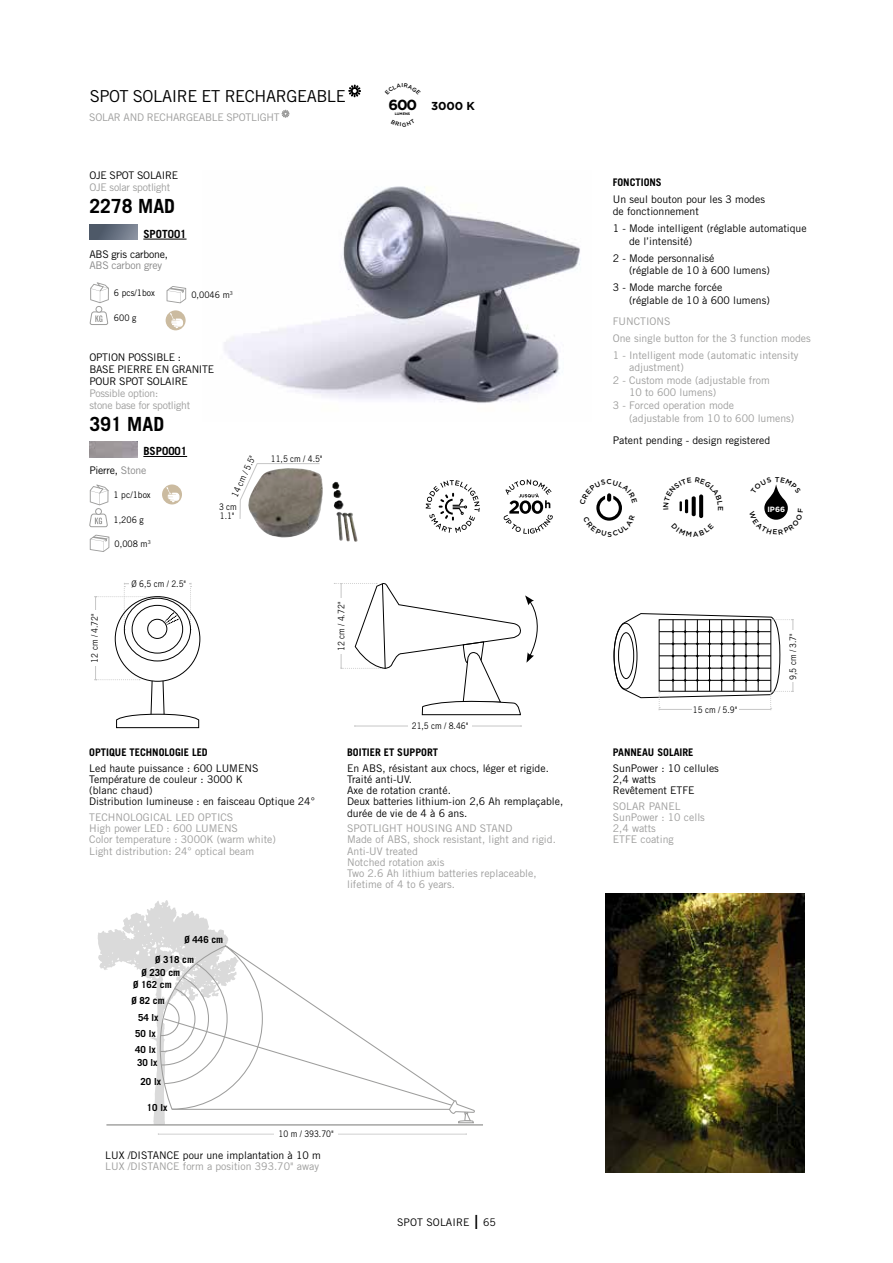
<style>
.page{position:relative;width:893px;height:1263px;background:#fff}
.page>*{position:absolute;margin:0;border:0;box-sizing:border-box;transform-origin:0 0}
.t1{font:700 19.5px "Trade Gothic LT Std";color:#000}
.t2{font:16.5px "Trade Gothic LT Std";letter-spacing:-.025em;color:#000}
.t3{font:700 14.55px "Gotham";color:#000}
.t4{font:700 11.55px "Gotham";color:#000}
.t5{font:700 11.25px "Trade Gothic LT Std";color:#000}
.t6{font:10.5px/11.2px "Trade Gothic LT Std";color:#000}
.t7{font:10.5px/11.2px "Trade Gothic LT Std";color:#9d9d9c}
.t8{font:10.5px/12px "Trade Gothic LT Std";letter-spacing:-.025em;color:#9d9d9c}
.t9{font:10.5px/12px "Trade Gothic LT Std";letter-spacing:-.025em;color:#000}
.t10{font:700 10.5px "Trade Gothic LT Std";color:#000}
.t11{font:10.5px "Trade Gothic LT Std";letter-spacing:-.02em;color:#000}
.t12{font:10.5px "Trade Gothic LT Std";letter-spacing:-.02em;color:#878787}
.t13{font:700 9.75px/19.6px "Trade Gothic LT Std";color:#000}
.t14{font:9px/9px "Trade Gothic LT Std";letter-spacing:-.005em;color:#000;scale:.89 1}
.t15{font:9px "Trade Gothic LT Std";letter-spacing:-.005em;color:#000;scale:.95 1}
.t16{font:700 7.65px "Gotham";color:#fff}
.t17{font:500 5.7px "Gotham";color:#000}
.t18{font:700 3.6px "Gotham";color:#000}
.s1{color:#878787}
.s2{font-size:19.5px}
</style>
<div class="page">
<img style="left:224px;top:186px;width:356px;height:217px">
<svg style="left:426px;top:480px;width:54px;height:53px"></svg>
<hr style="left:355px;top:726px;width:166px;height:1px;background:#c6c6c6">
<hr style="left:124px;top:583px;width:67px;height:1px;background:#c6c6c6">
<div style="left:408px;top:723px;width:64px;height:6px;background:#fff"></div>
<div style="left:129px;top:580px;width:60px;height:7px;background:#fff"></div>
<hr style="left:106px;top:1124px;width:377px;height:1px;background:#9d9d9c">
<svg style="left:98px;top:900px;width:377px;height:225px"></svg>
<hr style="left:158px;top:1134px;width:308px;height:1px;background:#d0d0d0">
<div style="left:274px;top:1131px;width:64px;height:6px;background:#fff"></div>
<img style="left:606px;top:893px;width:198px;height:280px">
<hr style="left:95px;top:597px;width:1px;height:83px;background:#c6c6c6">
<div style="left:91px;top:610px;width:8px;height:55px;background:#fff"></div>
<svg style="left:334px;top:583px;width:204px;height:133px"></svg>
<svg style="left:190px;top:583px;width:2px;height:47px"></svg>
<svg style="left:94px;top:679px;width:106px;height:49px"></svg>
<div style="left:147px;top:619px;width:20px;height:20px;border:1px solid #000;border-radius:50%"></div>
<div style="left:132px;top:605px;width:51px;height:48px;border:1px solid #000;border-radius:50%"></div>
<svg style="left:94px;top:583px;width:85px;height:47px"></svg>
<svg style="left:613px;top:613px;width:181px;height:97px"></svg>
<img style="left:254px;top:474px;width:104px;height:68px">
<svg style="left:240px;top:463px;width:80px;height:56px"></svg>
<hr style="left:143px;top:239px;width:44px;height:1px;background:#000">
<hr style="left:143px;top:456px;width:44px;height:1px;background:#000">
<div style="left:89px;top:224px;width:49px;height:16px;background:linear-gradient(to right,#424e5e,#858d9c)"></div>
<img style="left:89px;top:442px;width:49px;height:15px">
<div style="left:166px;top:310px;width:20px;height:20px;background:#cbbba0;border-radius:50%"></div>
<svg style="left:170px;top:313px;width:14px;height:15px"></svg>
<div style="left:191px;top:292px;width:47px;height:6px;background:#fff"></div>
<svg style="left:167px;top:286px;width:19px;height:17px"></svg>
<svg style="left:89px;top:282px;width:20px;height:43px"></svg>
<svg style="left:162px;top:484px;width:20px;height:20px"></svg>
<svg style="left:167px;top:487px;width:13px;height:15px"></svg>
<svg style="left:90px;top:535px;width:19px;height:17px"></svg>
<svg style="left:89px;top:484px;width:20px;height:44px"></svg>
<svg style="left:349px;top:85px;width:12px;height:12px"></svg>
<svg style="left:282px;top:110px;width:7px;height:7px"></svg>
<svg style="left:692px;top:496px;width:4px;height:20px"></svg>
<hr style="left:685px;top:499px;width:3px;height:14px;background:#000">
<svg style="left:699px;top:494px;width:4px;height:24px"></svg>
<svg style="left:503px;top:479px;width:50px;height:55px"></svg>
<svg style="left:764px;top:484px;width:24px;height:36px"></svg>
<svg style="left:679px;top:494px;width:25px;height:17px"></svg>
<svg style="left:596px;top:493px;width:26px;height:28px"></svg>
<h2 class="t2" style="left:90px;top:86px;width:258px">SPOT SOLAIRE ET RECHARGEABLE</h2>
<p class="t8" style="left:89px;top:111px;width:192px">SOLAR AND RECHARGEABLE SPOTLIGHT</p>
<p class="t9" style="left:89px;top:169px;width:90px">OJE SPOT SOLAIRE</p>
<p class="t8" style="left:89px;top:181px;width:83px">OJE solar spotlight</p>
<h1 class="t1" style="left:89px;top:194px;width:87px">2278 MAD</h1>
<p class="t5" style="left:143px;top:227px;width:45px">SPOT001</p>
<p class="t11" style="left:89px;top:248px;width:80px">ABS gris carbone,</p>
<p class="t12" style="left:89px;top:259px;width:74px">ABS carbon grey</p>
<p class="t15" style="left:114px;top:288px;width:45px">6 pcs/1box</p>
<p class="t15" style="left:191px;top:290px;width:45px">0,0046 m<sup>3</sup></p>
<p class="t15" style="left:114px;top:312px;width:25px">600 g</p>
<p class="t9" style="left:89px;top:351px;width:126px">OPTION POSSIBLE :<br>BASE PIERRE EN GRANITE<br>POUR SPOT SOLAIRE</p>
<p class="t8" style="left:89px;top:387px;width:102px">Possible option:<br>stone base for spotlight</p>
<h1 class="t1" style="left:89px;top:412px;width:76px">391 MAD</h1>
<p class="t11" style="left:89px;top:464px;width:58px">Pierre, <span class="s1">Stone</span></p>
<p class="t5" style="left:143px;top:444px;width:45px">BSP0001</p>
<p class="t14" style="left:230px;top:494px;width:51px;rotate:-65deg">14 cm / 5.5"</p>
<p class="t14" style="left:219px;top:502px;width:22px">3 cm<br>1.1"</p>
<p class="t15" style="left:113px;top:490px;width:41px">1 pc/1box</p>
<p class="t15" style="left:113px;top:514px;width:33px">1,206 g</p>
<p class="t15" style="left:115px;top:538px;width:40px">0,008 m<sup>3</sup></p>
<p class="t14" style="left:90px;top:662px;width:57px;rotate:-90deg">12 cm / 4.72"</p>
<p class="t14" style="left:132px;top:579px;width:63px">Ø 6,5 cm / 2.5"</p>
<p class="t14" style="left:271px;top:454px;width:60px">11,5 cm / 4.5"</p>
<p class="t14" style="left:337px;top:651px;width:57px;rotate:-90deg">12 cm / 4.72"</p>
<p class="t17" style="left:401px;top:82px;width:3px">I</p>
<h3 class="t3" style="left:388px;top:95px;width:30px">600</h3>
<p class="t18" style="left:395px;top:111px;width:17px">LUMENS</p>
<p class="t4" style="left:431px;top:98px;width:45px">3000 K</p>
<p class="t14" style="left:412px;top:721px;width:65px">21,5 cm / 8.46"</p>
<p class="t10" style="left:89px;top:746px;width:120px">OPTIQUE TECHNOLOGIE LED</p>
<p class="t6" style="left:89px;top:762px;width:227px">Led haute puissance : 600 LUMENS<br>Température de couleur : 3000 K<br>(blanc chaud)<br>Distribution lumineuse : en faisceau Optique 24°</p>
<p class="t7" style="left:89px;top:811px;width:188px">TECHNOLOGICAL LED OPTICS<br>High power LED : 600 LUMENS<br>Color temperature : 3000K (warm white)<br>Light distribution: 24° optical beam</p>
<p class="t10" style="left:347px;top:746px;width:93px">BOITIER ET SUPPORT</p>
<p class="t6" style="left:347px;top:762px;width:218px">En ABS, résistant aux chocs, léger et rigide.<br>Traité anti-UV.<br>Axe de rotation cranté.<br>Deux batteries lithium-ion 2,6 Ah remplaçable, durée de vie de 4 à 6 ans.</p>
<p class="t7" style="left:347px;top:822px;width:210px">SPOTLIGHT HOUSING AND STAND<br>Made of ABS, shock resistant, light and rigid.<br>Anti-UV treated<br>Notched rotation axis<br>Two 2.6 Ah lithium batteries replaceable, lifetime of 4 to 6 years.</p>
<p class="t13" style="left:155px;top:930px;width:70px;text-indent:29px">Ø 446 cm<br>Ø 318 cm</p>
<p class="t13" style="left:141px;top:962px;width:40px">Ø 230 cm</p>
<p class="t13" style="left:133px;top:974px;width:40px">Ø 162 cm</p>
<p class="t13" style="left:131px;top:991px;width:35px">Ø 82 cm</p>
<p class="t13" style="left:138px;top:1007px;width:22px">54 lx</p>
<p class="t13" style="left:135px;top:1025px;width:22px;line-height:16.4px">50 lx<br>40 lx</p>
<p class="t13" style="left:137px;top:1053px;width:25px;line-height:18.6px;text-align:center">30 lx<br>20 lx</p>
<p class="t13" style="left:147px;top:1097px;width:22px">10 lx</p>
<p class="t14" style="left:279px;top:1129px;width:63px">10 m / 393.70"</p>
<p class="t6" style="left:105px;top:1149px;width:217px">LUX /DISTANCE pour une implantation à 10 m</p>
<p class="t7" style="left:105px;top:1161px;width:215px">LUX /DISTANCE form a position 393.70" away</p>
<p class="t6" style="left:397px;top:1216px;width:100px">SPOT SOLAIRE <span class="s2">I</span> 65</p>
<p class="t10" style="left:613px;top:176px;width:51px">FONCTIONS</p>
<p class="t6" style="left:613px;top:193px;width:154px;line-height:12.6px">Un seul bouton pour les 3 modes de fonctionnement</p>
<p class="t6" style="left:629px;top:222px;width:179px;line-height:12.6px;text-indent:-16px">1 - Mode intelligent (réglable automatique de l’intensité)</p>
<p class="t6" style="left:629px;top:251px;width:142px;line-height:12.6px;text-indent:-16px">2 - Mode personnalisé<br>(réglable de 10 à 600 lumens)</p>
<p class="t6" style="left:629px;top:281px;width:142px;line-height:12.6px;text-indent:-16px">3 - Mode marche forcée<br>(réglable de 10 à 600 lumens)</p>
<p class="t7" style="left:613px;top:313px;width:200px;line-height:16.8px">FUNCTIONS<br>One single button for the 3 function modes<br>1 - Intelligent mode (automatic intensity</p>
<p class="t7" style="left:629px;top:362px;width:56px">adjustment)</p>
<p class="t7" style="left:613px;top:374px;width:159px">2 - Custom mode (adjustable from</p>
<p class="t7" style="left:629px;top:387px;width:89px">10 to 600 lumens)</p>
<p class="t7" style="left:613px;top:399px;width:123px">3 - Forced operation mode</p>
<p class="t7" style="left:629px;top:412px;width:167px">(adjustable from 10 to 600 lumens)</p>
<p class="t6" style="left:613px;top:434px;width:159px">Patent pending - design registered</p>
<p class="t16" style="left:767px;top:504px;width:19px">IP66</p>
<p class="t14" style="left:693px;top:705px;width:51px">15 cm / 5.9"</p>
<p class="t10" style="left:613px;top:746px;width:82px">PANNEAU SOLAIRE</p>
<p class="t6" style="left:613px;top:762px;width:108px">SunPower : 10 cellules<br>2,4 watts<br>Revêtement ETFE</p>
<p class="t7" style="left:613px;top:800px;width:94px">SOLAR PANEL<br>SunPower : 10 cells<br>2,4 watts<br>ETFE coating</p>
<p class="t14" style="left:788px;top:680px;width:54px;rotate:-90deg">9,5 cm / 3.7"</p>
</div>
